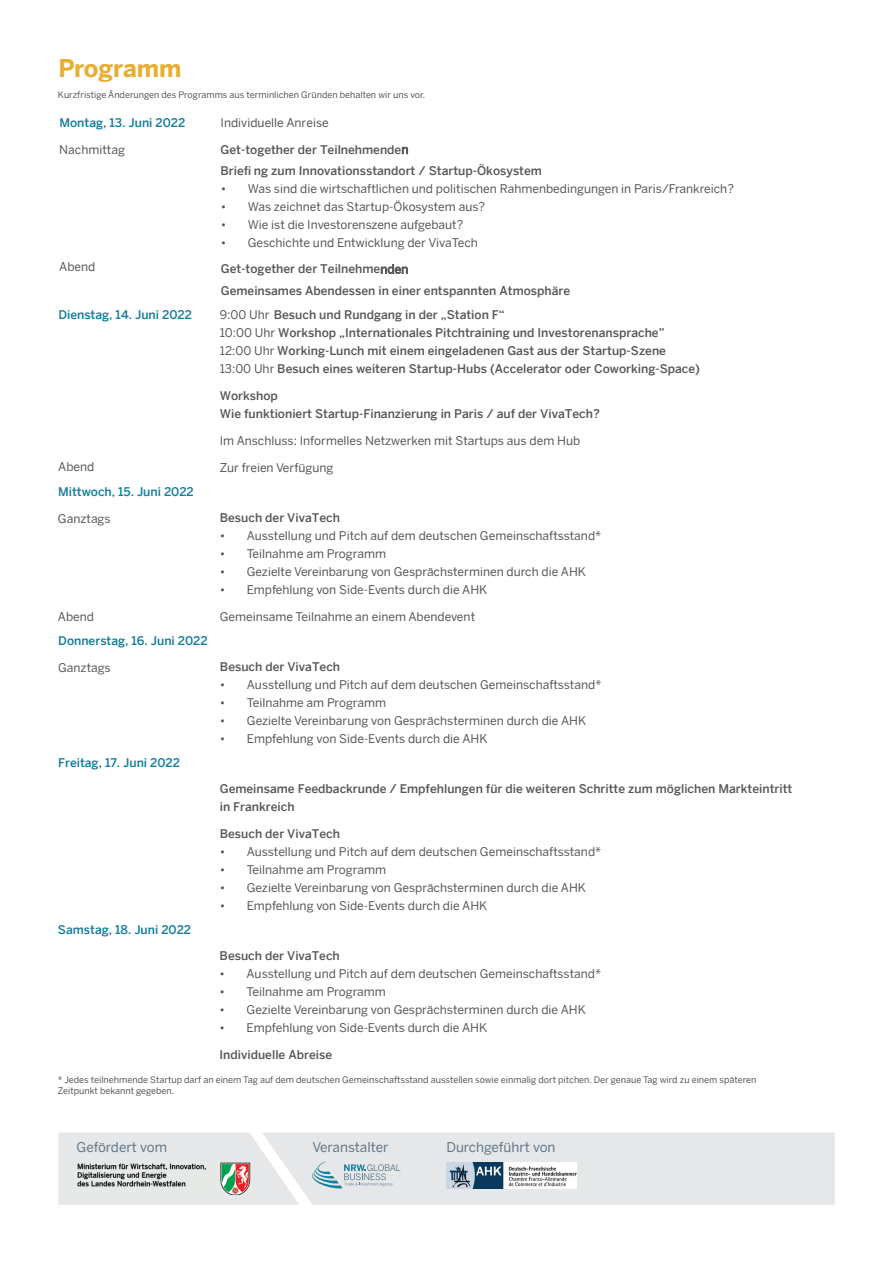
<style>
.page{position:relative;width:893px;height:1263px;background:#fff}
.page>*{position:absolute;margin:0;border:0;box-sizing:border-box;transform-origin:0 0}
.t1{font:700 24px "Benton Sans";color:#e8ae31}
.t2{font:13.5px "Benton Sans";color:#627788}
.t3{font:12px "Benton Sans";color:#57585a}
.t4{font:500 12px/18px "Benton Sans";color:#57585a}
.t5{font:500 12px "Benton Sans";color:#137d9e}
.t6{font:9px/10.8px "Benton Sans";color:#57585a}
.s1{font-weight:400}
</style>
<div class="page">
<svg style="left:58px;top:1132px;width:777px;height:73px;background:#e0e2e3"></svg>
<img style="left:446px;top:1162px;width:130px;height:26px">
<h1 class="t1" style="left:58px;top:51px;width:125px">Programm</h1>
<p class="t5" style="left:59px;top:116px;width:127px">Montag, 13. Juni 2022</p>
<p class="t6" style="left:58px;top:88px;width:369px">Kurzfristige Änderungen des Programms aus terminlichen Gründen behalten wir uns vor.</p>
<p class="t3" style="left:221px;top:114px;width:110px">Individuelle Anreise</p>
<p class="t4" style="left:221px;top:139px;width:323px;line-height:21.1px">Get-together der Teilnehmende<span class="s1">n<br></span>Briefi ng zum Innovationsstandort / Startup-Ökosystem</p>
<p class="t3" style="left:221px;top:180px;width:515px">• Was sind die wirtschaftlichen und politischen Rahmenbedingungen in Paris/Frankreich?</p>
<p class="t3" style="left:221px;top:198px;width:266px">• Was zeichnet das Startup-Ökosystem aus?</p>
<p class="t3" style="left:221px;top:216px;width:244px">• Wie ist die Investorenszene aufgebaut?</p>
<p class="t3" style="left:221px;top:234px;width:259px">• Geschichte und Entwicklung der VivaTech</p>
<p class="t4" style="left:221px;top:258px;width:351px;line-height:21.1px">Get-together der Teilnehme<span class="s1">nden<br></span>Gemeinsames Abendessen in einer entspannten Atmosphäre</p>
<p class="t4" style="left:220px;top:305px;width:482px"><span class="s1">9:00 Uhr</span> Besuch und Rundgang in der „Station F“<br><span class="s1">10:00 Uhr</span> Workshop „Internationales Pitchtraining und Investorenansprache”<br><span class="s1">12:00 Uhr</span> Working-Lunch mit einem eingeladenen Gast aus der Startup-Szene <span class="s1">13:00 Uhr</span> Besuch eines weiteren Startup-Hubs (Accelerator oder Coworking-Space)</p>
<p class="t4" style="left:220px;top:387px;width:382px">Workshop<br>Wie funktioniert Startup-Finanzierung in Paris / auf der VivaTech?</p>
<p class="t3" style="left:220px;top:432px;width:362px">Im Anschluss: Informelles Netzwerken mit Startups aus dem Hub</p>
<p class="t3" style="left:220px;top:459px;width:115px">Zur freien Verfügung</p>
<p class="t4" style="left:220px;top:508px;width:122px">Besuch der VivaTech</p>
<p class="t3" style="left:59px;top:141px;width:67px">Nachmittag</p>
<p class="t3" style="left:59px;top:258px;width:38px">Abend</p>
<p class="t5" style="left:58px;top:307px;width:135px">Dienstag, 14. Juni 2022</p>
<p class="t3" style="left:58px;top:458px;width:38px">Abend</p>
<p class="t5" style="left:58px;top:485px;width:137px">Mittwoch, 15. Juni 2022</p>
<p class="t3" style="left:58px;top:510px;width:54px">Ganztags</p>
<p class="t3" style="left:58px;top:608px;width:38px">Abend</p>
<p class="t5" style="left:58px;top:634px;width:151px">Donnerstag, 16. Juni 2022</p>
<p class="t3" style="left:220px;top:527px;width:383px">• Ausstellung und Pitch auf dem deutschen Gemeinschaftsstand*</p>
<p class="t3" style="left:220px;top:545px;width:168px">• Teilnahme am Programm</p>
<p class="t3" style="left:220px;top:563px;width:368px">• Gezielte Vereinbarung von Gesprächsterminen durch die AHK</p>
<p class="t3" style="left:220px;top:581px;width:269px">• Empfehlung von Side-Events durch die AHK</p>
<p class="t3" style="left:220px;top:608px;width:257px">Gemeinsame Teilnahme an einem Abendevent</p>
<p class="t4" style="left:220px;top:658px;width:122px">Besuch der VivaTech</p>
<p class="t3" style="left:220px;top:676px;width:383px">• Ausstellung und Pitch auf dem deutschen Gemeinschaftsstand*</p>
<p class="t3" style="left:220px;top:694px;width:168px">• Teilnahme am Programm</p>
<p class="t3" style="left:220px;top:712px;width:368px">• Gezielte Vereinbarung von Gesprächsterminen durch die AHK</p>
<p class="t3" style="left:220px;top:730px;width:269px">• Empfehlung von Side-Events durch die AHK</p>
<p class="t4" style="left:220px;top:779px;width:574px">Gemeinsame Feedbackrunde / Empfehlungen für die weiteren Schritte zum möglichen Markteintritt in Frankreich</p>
<p class="t4" style="left:220px;top:824px;width:122px">Besuch der VivaTech</p>
<p class="t3" style="left:220px;top:843px;width:383px">• Ausstellung und Pitch auf dem deutschen Gemeinschaftsstand*</p>
<p class="t3" style="left:220px;top:861px;width:168px">• Teilnahme am Programm</p>
<p class="t3" style="left:220px;top:879px;width:368px">• Gezielte Vereinbarung von Gesprächsterminen durch die AHK</p>
<p class="t3" style="left:220px;top:897px;width:269px">• Empfehlung von Side-Events durch die AHK</p>
<p class="t4" style="left:220px;top:946px;width:122px">Besuch der VivaTech</p>
<p class="t3" style="left:220px;top:965px;width:383px">• Ausstellung und Pitch auf dem deutschen Gemeinschaftsstand*</p>
<p class="t3" style="left:220px;top:983px;width:168px">• Teilnahme am Programm</p>
<p class="t3" style="left:220px;top:1001px;width:368px">• Gezielte Vereinbarung von Gesprächsterminen durch die AHK</p>
<p class="t3" style="left:220px;top:1019px;width:269px">• Empfehlung von Side-Events durch die AHK</p>
<p class="t4" style="left:220px;top:1045px;width:114px">Individuelle Abreise</p>
<p class="t6" style="left:58px;top:1074px;width:700px">* Jedes teilnehmende Startup darf an einem Tag auf dem deutschen Gemeinschaftsstand ausstellen sowie einmalig dort pitchen. Der genaue Tag wird zu einem späteren<br>Zeitpunkt bekannt gegeben.</p>
<p class="t3" style="left:58px;top:659px;width:54px">Ganztags</p>
<p class="t5" style="left:58px;top:755px;width:123px">Freitag, 17. Juni 2022</p>
<p class="t5" style="left:58px;top:922px;width:135px">Samstag, 18. Juni 2022</p>
<p class="t2" style="left:77px;top:1137px;width:92px">Gefördert vom</p>
<p class="t2" style="left:312px;top:1137px;width:78px">Veranstalter</p>
<p class="t2" style="left:446px;top:1137px;width:111px">Durchgeführt von</p>
</div>
